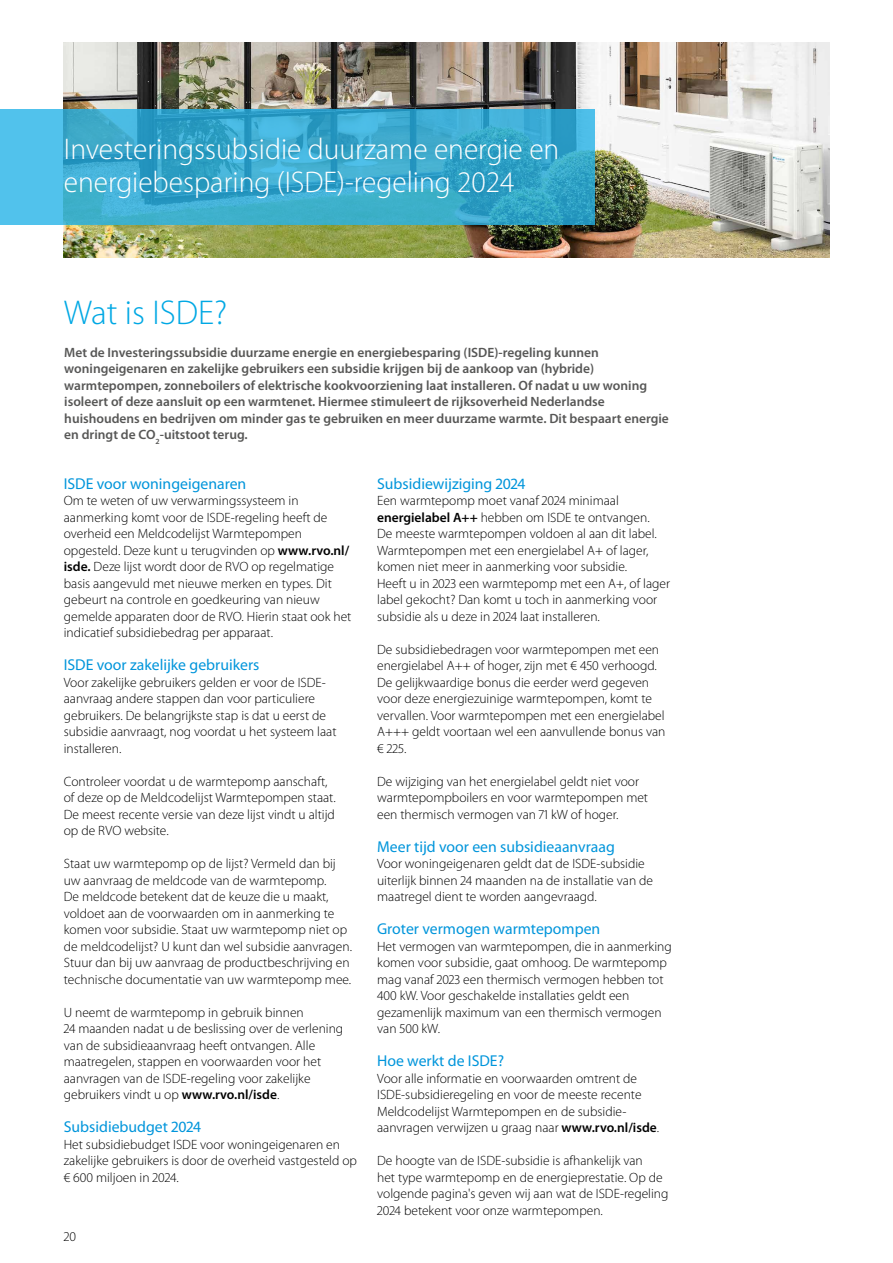
<style>
.page{position:relative;width:893px;height:1263px;background:#fff}
.page>*{position:absolute;margin:0;border:0;box-sizing:border-box;transform-origin:0 0}
.t1{font:300 34.5px "Myriad Pro";color:#00a8e4}
.t2{font:300 30px/33px "Myriad Pro";color:#fff}
.t3{font:15.75px "Myriad Pro";color:#0095db}
.t4{font:300 13.5px/16.5px "Myriad Pro";color:#000}
.t5{font:600 13.5px/16.5px "Myriad Pro";color:#575756}
.s1{font-weight:600}
</style>
<div class="page">
<img style="left:64px;top:43px;width:765px;height:215px">
<svg style="left:0;top:109px;width:594px;height:116px;background:#3aabcf"></svg>
<h2 class="t2" style="left:64px;top:132px;width:497px">Investeringssubsidie duurzame energie en energiebesparing (ISDE)-regeling 2024</h2>
<h1 class="t1" style="left:64px;top:291px;width:165px">Wat is ISDE?</h1>
<p class="t5" style="left:64px;top:343px;width:606px">Met de Investeringssubsidie duurzame energie en energiebesparing (ISDE)-regeling kunnen woningeigenaren en zakelijke gebruikers een subsidie krijgen bij de aankoop van (hybride) warmtepompen, zonneboilers of elektrische kookvoorziening laat installeren. Of nadat u uw woning isoleert of deze aansluit op een warmtenet. Hiermee stimuleert de rijksoverheid Nederlandse huishoudens en bedrijven om minder gas te gebruiken en meer duurzame warmte. Dit bespaart energie en dringt de CO<sub>2</sub>-uitstoot terug.</p>
<p class="t3" style="left:64px;top:474px;width:184px">ISDE voor woningeigenaren</p>
<p class="t4" style="left:64px;top:492px;width:289px">Om te weten of uw verwarmingssysteem in aanmerking komt voor de ISDE-regeling heeft de overheid een Meldcodelijst Warmtepompen opgesteld. Deze kunt u terugvinden op <span class="s1">www.rvo.nl/ isde.</span> Deze lijst wordt door de RVO op regelmatige basis aangevuld met nieuwe merken en types. Dit gebeurt na controle en goedkeuring van nieuw gemelde apparaten door de RVO. Hierin staat ook het indicatief subsidiebedrag per apparaat.</p>
<p class="t3" style="left:64px;top:655px;width:197px">ISDE voor zakelijke gebruikers</p>
<p class="t4" style="left:64px;top:674px;width:274px">Voor zakelijke gebruikers gelden er voor de ISDE&shy;aanvraag andere stappen dan voor particuliere gebruikers. De belangrijkste stap is dat u eerst de subsidie aanvraagt, nog voordat u het systeem laat installeren.</p>
<p class="t4" style="left:64px;top:773px;width:274px">Controleer voordat u de warmtepomp aanschaft, of deze op de Meldcodelijst Warmtepompen staat.<br>De meest recente versie van deze lijst vindt u altijd op de RVO website.</p>
<p class="t4" style="left:64px;top:855px;width:290px">Staat uw warmtepomp op de lijst? Vermeld dan bij uw aanvraag de meldcode van de warmtepomp.<br>De meldcode betekent dat de keuze die u maakt, voldoet aan de voorwaarden om in aanmerking te komen voor subsidie. Staat uw warmtepomp niet op de meldcodelijst? U kunt dan wel subsidie aanvragen.<br>Stuur dan bij uw aanvraag de productbeschrijving en technische documentatie van uw warmtepomp mee.</p>
<p class="t4" style="left:64px;top:1004px;width:281px">U neemt de warmtepomp in gebruik binnen<br>24 maanden nadat u de beslissing over de verlening van de subsidieaanvraag heeft ontvangen. Alle maatregelen, stappen en voorwaarden voor het aanvragen van de ISDE-regeling voor zakelijke gebruikers vindt u op <span class="s1">www.rvo.nl/isde</span>.</p>
<p class="t3" style="left:64px;top:1117px;width:139px">Subsidiebudget 2024</p>
<p class="t4" style="left:64px;top:1136px;width:295px">Het subsidiebudget ISDE voor woningeigenaren en zakelijke gebruikers is door de overheid vastgesteld op € 600 miljoen in 2024.</p>
<p class="t3" style="left:377px;top:474px;width:150px">Subsidiewijziging 2024</p>
<p class="t4" style="left:377px;top:492px;width:294px">Een warmtepomp moet vanaf 2024 minimaal <span class="s1">energielabel A++</span> hebben om ISDE te ontvangen.<br>De meeste warmtepompen voldoen al aan dit label.<br>Warmtepompen met een energielabel A+ of lager, komen niet meer in aanmerking voor subsidie.<br>Heeft u in 2023 een warmtepomp met een A+, of lager label gekocht? Dan komt u toch in aanmerking voor subsidie als u deze in 2024 laat installeren.</p>
<p class="t4" style="left:377px;top:641px;width:290px">De subsidiebedragen voor warmtepompen met een energielabel A++ of hoger, zijn met € 450 verhoogd.<br>De gelijkwaardige bonus die eerder werd gegeven voor deze energiezuinige warmtepompen, komt te vervallen. Voor warmtepompen met een energielabel A+++ geldt voortaan wel een aanvullende bonus van € 225.</p>
<p class="t4" style="left:377px;top:773px;width:272px">De wijziging van het energielabel geldt niet voor warmtepompboilers en voor warmtepompen met een thermisch vermogen van 71 kW of hoger.</p>
<p class="t3" style="left:377px;top:837px;width:239px">Meer tijd voor een subsidieaanvraag</p>
<p class="t4" style="left:377px;top:855px;width:277px">Voor woningeigenaren geldt dat de ISDE-subsidie uiterlijk binnen 24 maanden na de installatie van de maatregel dient te worden aangevraagd.</p>
<p class="t3" style="left:377px;top:919px;width:225px">Groter vermogen warmtepompen</p>
<p class="t4" style="left:377px;top:938px;width:296px">Het vermogen van warmtepompen, die in aanmerking komen voor subsidie, gaat omhoog. De warmtepomp mag vanaf 2023 een thermisch vermogen hebben tot 400 kW. Voor geschakelde installaties geldt een gezamenlijk maximum van een thermisch vermogen van 500 kW.</p>
<p class="t3" style="left:377px;top:1051px;width:128px">Hoe werkt de ISDE?</p>
<p class="t4" style="left:377px;top:1070px;width:283px">Voor alle informatie en voorwaarden omtrent de ISDE-subsidieregeling en voor de meeste recente Meldcodelijst Warmtepompen en de subsidie&shy;aanvragen verwijzen u graag naar <span class="s1">www.rvo.nl/isde</span>.</p>
<p class="t4" style="left:377px;top:1152px;width:293px">De hoogte van de ISDE-subsidie is afhankelijk van<br>het type warmtepomp en de energieprestatie. Op de volgende pagina's geven wij aan wat de ISDE-regeling 2024 betekent voor onze warmtepompen.</p>
<p class="t4" style="left:64px;top:1228px;width:14px">20</p>
</div>
